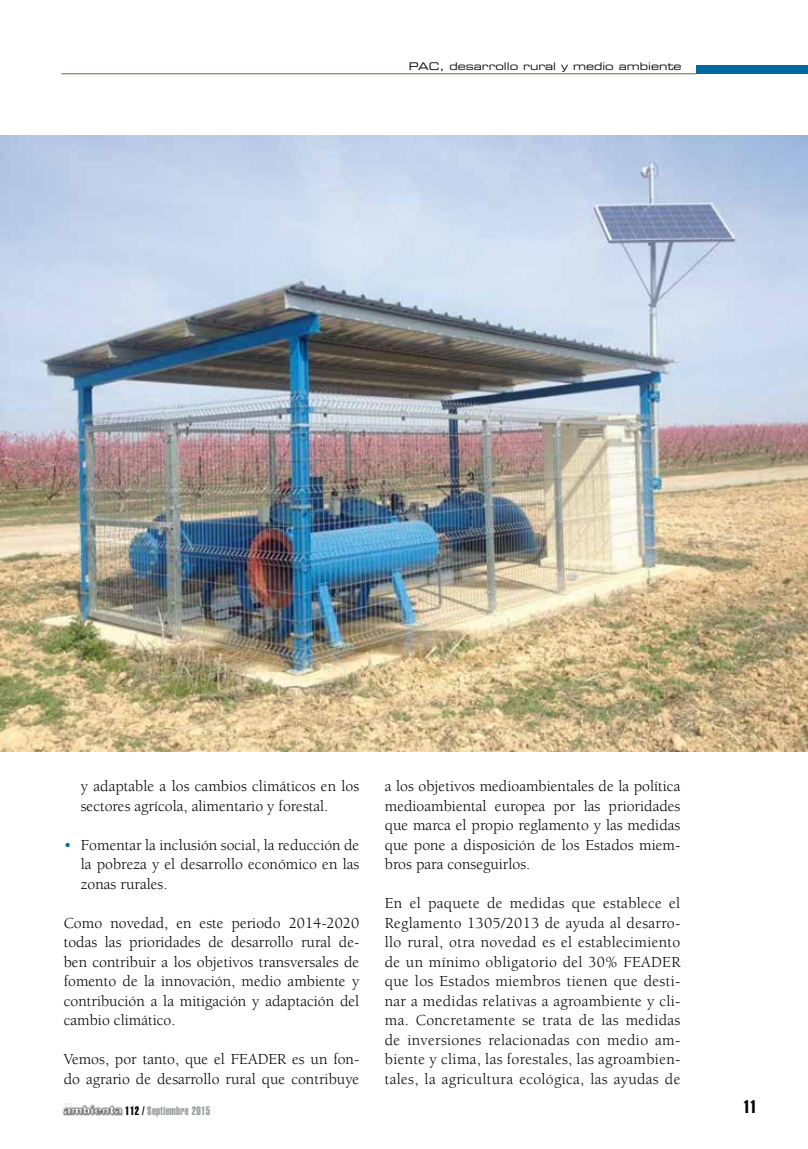
<style>
.page{position:relative;width:808px;height:1149px;background:#fff}
.page>*{position:absolute;margin:0;border:0;box-sizing:border-box;transform-origin:0 0}
.t1{font:18px "Helvetica LT Std Extra Comp";color:#000}
.t2{font:15.75px/19.5px "Berkeley Std";color:#000;text-align:justify}
.t3{font:12px "Helvetica LT Std Extra Comp";letter-spacing:.025em;color:#9c9e9f}
.t4{font:10.5px "Eurostile LT Std Ex 2";color:#000}
.s1{color:#00689e}
.s2{color:#000}
</style>
<div class="page">
<div style="left:696px;top:65px;width:112px;height:9px;background:#00689e"></div>
<hr style="left:62px;top:73px;width:635px;height:1px;background:#5f6d27">
<img style="left:62px;top:1103px;width:61px;height:13px">
<img style="left:0;top:135px;width:808px;height:616px">
<p class="t4" style="left:409px;top:59px;width:274px">PAC, desarrollo rural y medio ambiente</p>
<p class="t2" style="left:81px;top:776px;width:280px">y adaptable a los cambios climáticos en los sectores agrícola, alimentario y forestal.</p>
<p class="t2" style="left:81px;top:835px;width:280px;text-indent:-17px"><span class="s1">•</span> Fomentar la inclusión social, la reducción de la pobreza y el desarrollo económico en las zonas rurales.</p>
<p class="t2" style="left:64px;top:913px;width:297px">Como novedad, en este periodo 2014-2020 todas las prioridades de desarrollo rural de&shy;ben contribuir a los objetivos transversales de fomento de la innovación, medio ambiente y contribución a la mitigación y adaptación del cambio climático.</p>
<p class="t2" style="left:64px;top:1049px;width:297px">Vemos, por tanto, que el FEADER es un fon&shy;do agrario de desarrollo rural que contribuye</p>
<p class="t2" style="left:385px;top:776px;width:297px">a los objetivos medioambientales de la política medioambiental europea por las prioridades que marca el propio reglamento y las medidas que pone a disposición de los Estados miem&shy;bros para conseguirlos.</p>
<p class="t2" style="left:385px;top:893px;width:297px">En el paquete de medidas que establece el Reglamento 1305/2013 de ayuda al desarro&shy;llo rural, otra novedad es el establecimiento de un mínimo obligatorio del 30% FEADER que los Estados miembros tienen que desti&shy;nar a medidas relativas a agroambiente y cli&shy;ma. Concretamente se trata de las medidas de inversiones relacionadas con medio am&shy;biente y clima, las forestales, las agroambien&shy;tales, la agricultura ecológica, las ayudas de</p>
<p class="t3" style="left:125px;top:1103px;width:87px"><span class="s2">112 /</span> Septiembre 2015</p>
<p class="t1" style="left:744px;top:1095px;width:15px">11</p>
</div>
